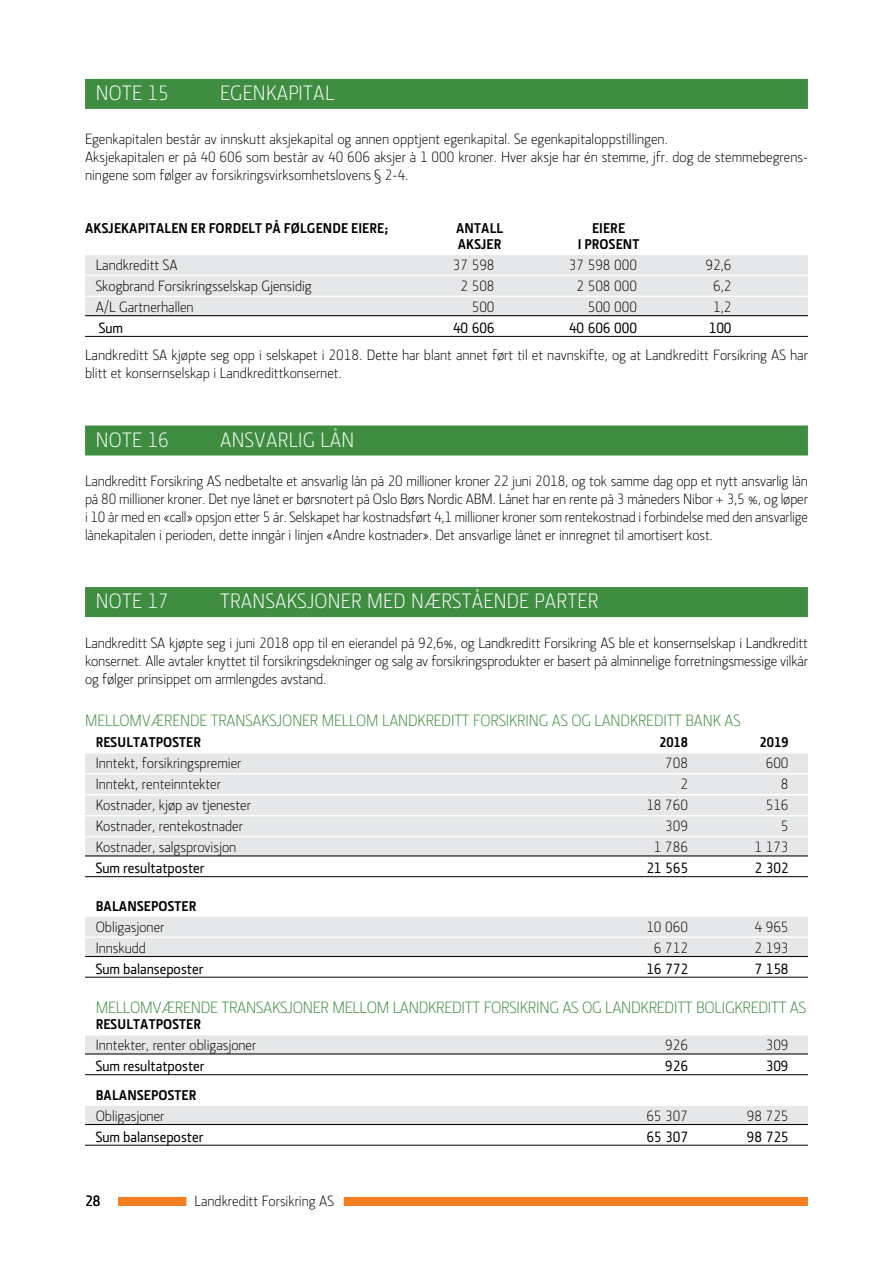
<style>
.page{position:relative;width:893px;height:1263px;background:#fff}
.page>*{position:absolute;margin:0;border:0;box-sizing:border-box;transform-origin:0 0}
.t1{font:300 21px "Section LK";letter-spacing:.015em;color:#fff}
.t2{font:300 16.5px "Section LK";letter-spacing:-.01em;color:#3f8d41}
.t3{font:300 15px/18px "Section LK";color:#000}
.t4{font:500 15px "Section LK";color:#000}
.t5{font:700 14.25px "Section LK";letter-spacing:.015em;color:#000}
</style>
<div class="page">
<div style="left:118px;top:1197px;width:68px;height:9px;background:#f57e20"></div>
<div style="left:344px;top:1197px;width:464px;height:9px;background:#f57e20"></div>
<div style="left:85px;top:79px;width:723px;height:30px;background:#3f8d41"></div>
<div style="left:85px;top:255px;width:723px;height:20px;background:#e6e7e8"></div>
<div style="left:85px;top:276px;width:723px;height:20px;background:#e6e7e8"></div>
<div style="left:85px;top:297px;width:723px;height:20px;background:#e6e7e8"></div>
<hr style="left:85px;top:315px;width:723px;height:1px;background:#000">
<hr style="left:85px;top:336px;width:723px;height:1px;background:#000">
<div style="left:85px;top:425px;width:723px;height:30px;background:#3f8d41"></div>
<div style="left:85px;top:587px;width:723px;height:30px;background:#3f8d41"></div>
<div style="left:85px;top:753px;width:723px;height:20px;background:#e6e7e8"></div>
<div style="left:85px;top:774px;width:723px;height:20px;background:#e6e7e8"></div>
<div style="left:85px;top:795px;width:723px;height:20px;background:#e6e7e8"></div>
<div style="left:85px;top:816px;width:723px;height:20px;background:#e6e7e8"></div>
<div style="left:85px;top:837px;width:723px;height:20px;background:#e6e7e8"></div>
<hr style="left:85px;top:855px;width:723px;height:1px;background:#000">
<hr style="left:85px;top:876px;width:723px;height:1px;background:#000">
<div style="left:85px;top:917px;width:723px;height:19px;background:#e6e7e8"></div>
<div style="left:85px;top:938px;width:723px;height:19px;background:#e6e7e8"></div>
<hr style="left:85px;top:956px;width:723px;height:1px;background:#000">
<hr style="left:85px;top:977px;width:723px;height:1px;background:#000">
<div style="left:85px;top:1035px;width:723px;height:20px;background:#e6e7e8"></div>
<hr style="left:85px;top:1053px;width:723px;height:1px;background:#000">
<hr style="left:85px;top:1074px;width:723px;height:1px;background:#000">
<div style="left:85px;top:1106px;width:723px;height:19px;background:#e6e7e8"></div>
<hr style="left:85px;top:1124px;width:723px;height:1px;background:#000">
<hr style="left:85px;top:1145px;width:723px;height:1px;background:#000">
<h1 class="t1" style="left:96px;top:81px;width:74px">NOTE 15</h1>
<h1 class="t1" style="left:220px;top:81px;width:116px">EGENKAPITAL</h1>
<p class="t3" style="left:85px;top:130px;width:724px">Egenkapitalen består av innskutt aksjekapital og annen opptjent egenkapital. Se egenkapitaloppstillingen.<br>Aksjekapitalen er på 40 606 som består av 40 606 aksjer à 1 000 kroner. Hver aksje har én stemme, jfr. dog de stemmebegrens&shy;ningene som følger av forsikringsvirksomhetslovens § 2-4.</p>
<p class="t5" style="left:85px;top:219px;width:305px">AKSJEKAPITALEN ER FORDELT PÅ FØLGENDE EIERE;</p>
<p class="t5" style="left:456px;top:219px;width:49px">ANTALL</p>
<p class="t5" style="left:592px;top:219px;width:34px">EIERE</p>
<p class="t5" style="left:458px;top:236px;width:45px">AKSJER</p>
<p class="t5" style="left:578px;top:236px;width:63px">I PROSENT</p>
<p class="t3" style="left:96px;top:256px;width:83px">Landkreditt SA</p>
<p class="t3" style="left:453px;top:256px;width:43px">37 598</p>
<p class="t3" style="left:569px;top:256px;width:70px">37 598 000</p>
<p class="t3" style="left:706px;top:256px;width:28px">92,6</p>
<p class="t3" style="left:96px;top:277px;width:218px">Skogbrand Forsikringsselskap Gjensidig</p>
<p class="t3" style="left:460px;top:277px;width:36px">2 508</p>
<p class="t3" style="left:576px;top:277px;width:62px">2 508 000</p>
<p class="t3" style="left:713px;top:277px;width:20px">6,2</p>
<p class="t3" style="left:96px;top:298px;width:99px">A/L Gartnerhallen</p>
<p class="t3" style="left:472px;top:298px;width:24px">500</p>
<p class="t3" style="left:588px;top:298px;width:51px">500 000</p>
<p class="t3" style="left:713px;top:298px;width:20px">1,2</p>
<p class="t4" style="left:99px;top:319px;width:26px">Sum</p>
<p class="t4" style="left:453px;top:319px;width:43px">40 606</p>
<p class="t4" style="left:569px;top:319px;width:70px">40 606 000</p>
<p class="t4" style="left:709px;top:319px;width:24px">100</p>
<p class="t3" style="left:85px;top:346px;width:724px">Landkreditt SA kjøpte seg opp i selskapet i 2018. Dette har blant annet ført til et navnskifte, og at Landkreditt Forsikring AS har blitt et konsernselskap i Landkredittkonsernet.</p>
<h1 class="t1" style="left:96px;top:428px;width:74px">NOTE 16</h1>
<h1 class="t1" style="left:220px;top:428px;width:136px">ANSVARLIG LÅN</h1>
<p class="t3" style="left:85px;top:472px;width:724px;text-align:justify">Landkreditt Forsikring AS nedbetalte et ansvarlig lån på 20 millioner kroner 22 juni 2018, og tok samme dag opp et nytt ansvarlig lån på 80 millioner kroner. Det nye lånet er børsnotert på Oslo Børs Nordic ABM. Lånet har en rente på 3 måneders Nibor + 3,5 %, og løper i 10 år med en «call» opsjon etter 5 år. Selskapet har kostnadsført 4,1 millioner kroner som rentekostnad i forbindelse med den ansvarlige lånekapitalen i perioden, dette inngår i linjen «Andre kostnader». Det ansvarlige lånet er innregnet til amortisert kost.</p>
<h1 class="t1" style="left:96px;top:589px;width:74px">NOTE 17</h1>
<h1 class="t1" style="left:220px;top:589px;width:380px">TRANSAKSJONER MED NÆRSTÅENDE PARTER</h1>
<p class="t3" style="left:85px;top:634px;width:724px;text-align:justify">Landkreditt SA kjøpte seg i juni 2018 opp til en eierandel på 92,6%, og Landkreditt Forsikring AS ble et konsernselskap i Landkreditt konsernet. Alle avtaler knyttet til forsikringsdekninger og salg av forsikringsprodukter er basert på alminnelige forretningsmessige vilkår og følger prinsippet om armlengdes avstand.</p>
<p class="t2" style="left:85px;top:711px;width:657px">MELLOMVÆRENDE TRANSAKSJONER MELLOM LANDKREDITT FORSIKRING AS OG LANDKREDITT BANK AS</p>
<p class="t5" style="left:96px;top:734px;width:107px">RESULTATPOSTER</p>
<p class="t5" style="left:659px;top:734px;width:30px">2018</p>
<p class="t5" style="left:760px;top:734px;width:30px">2019</p>
<p class="t3" style="left:96px;top:754px;width:147px">Inntekt, forsikringspremier</p>
<p class="t3" style="left:665px;top:754px;width:24px">708</p>
<p class="t3" style="left:766px;top:754px;width:24px">600</p>
<p class="t3" style="left:96px;top:775px;width:127px">Inntekt, renteinntekter</p>
<p class="t3" style="left:680px;top:775px;width:9px">2</p>
<p class="t3" style="left:781px;top:775px;width:9px">8</p>
<p class="t3" style="left:96px;top:796px;width:157px">Kostnader, kjøp av tjenester</p>
<p class="t3" style="left:646px;top:796px;width:43px">18 760</p>
<p class="t3" style="left:766px;top:796px;width:24px">516</p>
<p class="t3" style="left:96px;top:817px;width:149px">Kostnader, rentekostnader</p>
<p class="t3" style="left:665px;top:817px;width:24px">309</p>
<p class="t3" style="left:781px;top:817px;width:9px">5</p>
<p class="t3" style="left:96px;top:838px;width:142px">Kostnader, salgsprovisjon</p>
<p class="t3" style="left:654px;top:838px;width:36px">1 786</p>
<p class="t3" style="left:754px;top:838px;width:36px">1 173</p>
<p class="t4" style="left:96px;top:860px;width:110px">Sum resultatposter</p>
<p class="t4" style="left:646px;top:860px;width:43px">21 565</p>
<p class="t4" style="left:754px;top:860px;width:36px">2 302</p>
<p class="t5" style="left:96px;top:898px;width:102px">BALANSEPOSTER</p>
<p class="t3" style="left:96px;top:918px;width:70px">Obligasjoner</p>
<p class="t3" style="left:646px;top:918px;width:43px">10 060</p>
<p class="t3" style="left:754px;top:918px;width:36px">4 965</p>
<p class="t3" style="left:96px;top:939px;width:52px">Innskudd</p>
<p class="t3" style="left:654px;top:939px;width:36px">6 712</p>
<p class="t3" style="left:754px;top:939px;width:36px">2 193</p>
<p class="t4" style="left:96px;top:960px;width:109px">Sum balanseposter</p>
<p class="t4" style="left:646px;top:960px;width:43px">16 772</p>
<p class="t4" style="left:754px;top:960px;width:36px">7 158</p>
<p class="t2" style="left:96px;top:998px;width:712px">MELLOMVÆRENDE TRANSAKSJONER MELLOM LANDKREDITT FORSIKRING AS OG LANDKREDITT BOLIGKREDITT AS</p>
<p class="t5" style="left:96px;top:1016px;width:107px">RESULTATPOSTER</p>
<p class="t3" style="left:96px;top:1036px;width:162px">Inntekter, renter obligasjoner</p>
<p class="t3" style="left:665px;top:1036px;width:24px">926</p>
<p class="t3" style="left:766px;top:1036px;width:24px">309</p>
<p class="t4" style="left:96px;top:1058px;width:110px">Sum resultatposter</p>
<p class="t4" style="left:665px;top:1058px;width:24px">926</p>
<p class="t4" style="left:766px;top:1058px;width:24px">309</p>
<p class="t5" style="left:96px;top:1087px;width:102px">BALANSEPOSTER</p>
<p class="t3" style="left:96px;top:1107px;width:70px">Obligasjoner</p>
<p class="t3" style="left:646px;top:1107px;width:43px">65 307</p>
<p class="t3" style="left:747px;top:1107px;width:43px">98 725</p>
<p class="t4" style="left:96px;top:1128px;width:109px">Sum balanseposter</p>
<p class="t4" style="left:646px;top:1128px;width:43px">65 307</p>
<p class="t4" style="left:747px;top:1128px;width:43px">98 725</p>
<p class="t4" style="left:85px;top:1192px;width:17px">28</p>
<p class="t3" style="left:195px;top:1192px;width:141px">Landkreditt Forsikring AS</p>
</div>
